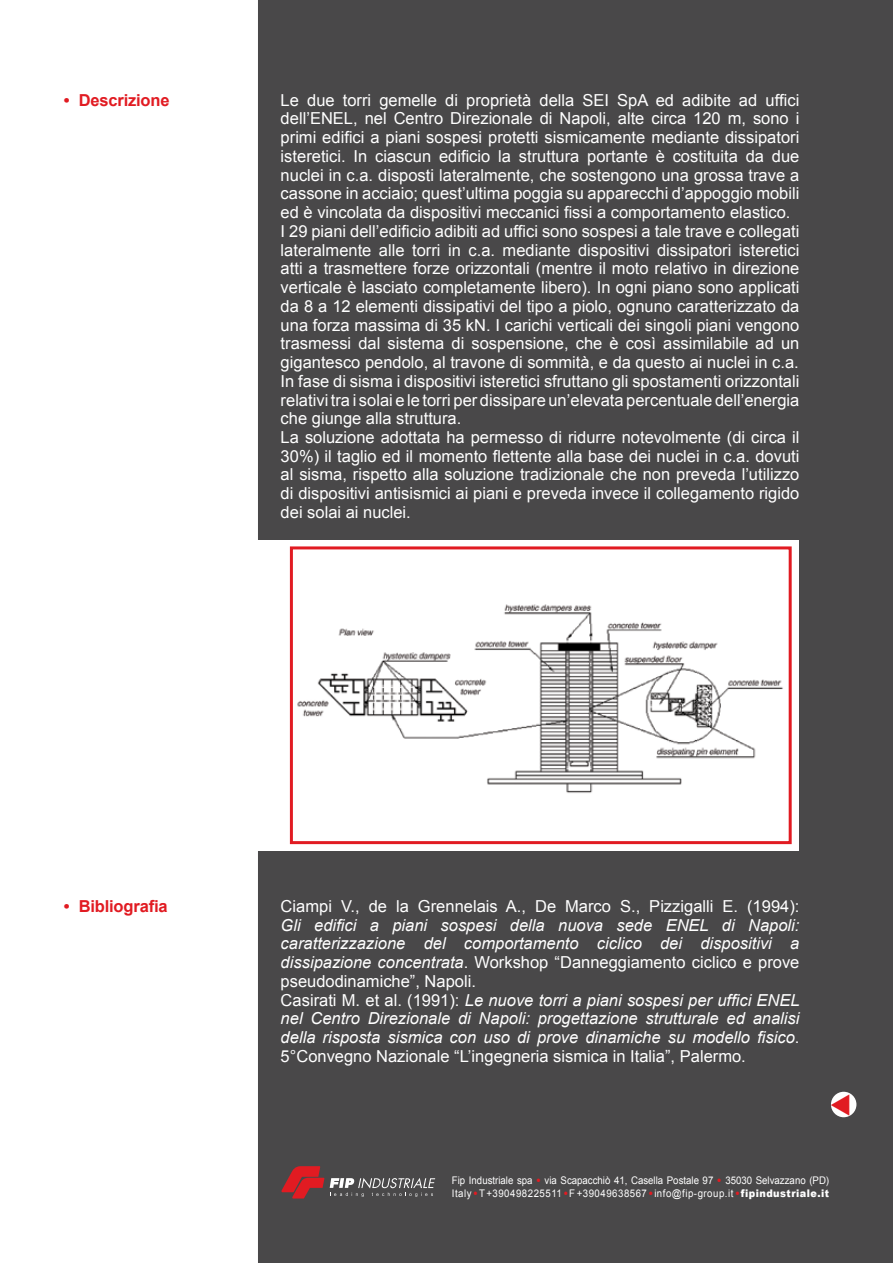
<style>
.page{position:relative;width:893px;height:1263px;background:#fff}
.page>*{position:absolute;margin:0;border:0;box-sizing:border-box;transform-origin:0 0}
.t1{font:16.5px/18.8px "Arial";color:#fff}
.t2{font:italic 16.5px/18.8px "Arial";color:#fff}
.t3{font:700 16.5px "Arial";letter-spacing:-.01em;color:#e11b22}
.t4{font:10.5px/12.6px "Arial";color:#fff;scale:.92 1}
.s1{font-style:normal}
.s2{font-weight:900;color:#e11b22}
.s3{font-weight:900}
</style>
<div class="page">
<div style="left:258px;top:0;width:635px;height:1263px;background:#494849"></div>
<div style="left:831px;top:1092px;width:25px;height:25px;background:#fff;border-radius:50%"></div>
<div style="left:237px;top:540px;width:561px;height:310px;background:#fff"></div>
<img style="left:297px;top:604px;width:486px;height:189px">
<div style="left:290px;top:546px;width:502px;height:298px;border:3px solid #e11b22"></div>
<svg style="left:281px;top:1166px;width:43px;height:32px"></svg>
<svg style="left:330px;top:1178px;width:105px;height:19px;background:#706f70"></svg>
<svg style="left:831px;top:1093px;width:7px;height:22px"></svg>
<p class="t3" style="left:64px;top:89px;width:107px">• Descrizione</p>
<p class="t1" style="left:281px;top:91px;width:520px">Le due torri gemelle di proprietà della SEI SpA ed adibite ad uffici dell’ENEL, nel Centro Direzionale di Napoli, alte circa 120 m, sono i primi edifici a piani sospesi protetti sismicamente mediante dissipatori isteretici. In ciascun edificio la struttura portante è costituita da due nuclei in c.a. disposti lateralmente, che sostengono una grossa trave a cassone in acciaio; quest’ultima poggia su apparecchi d’appoggio mobili ed è vincolata da dispositivi meccanici fissi a comportamento elastico.<br>I 29 piani dell’edificio adibiti ad uffici sono sospesi a tale trave e collegati lateralmente alle torri in c.a. mediante dispositivi dissipatori isteretici atti a trasmettere forze orizzontali (mentre il moto relativo in direzione verticale è lasciato completamente libero). In ogni piano sono applicati da 8 a 12 elementi dissipativi del tipo a piolo, ognuno caratterizzato da una forza massima di 35 kN. I carichi verticali dei singoli piani vengono trasmessi dal sistema di sospensione, che è così assimilabile ad un gigantesco pendolo, al travone di sommità, e da questo ai nuclei in c.a.<br>In fase di sisma i dispositivi isteretici sfruttano gli spostamenti orizzontali relativi tra i solai e le torri per dissipare un’elevata percentuale dell’energia che giunge alla struttura.<br>La soluzione adottata ha permesso di ridurre notevolmente (di circa il 30%) il taglio ed il momento flettente alla base dei nuclei in c.a. dovuti al sisma, rispetto alla soluzione tradizionale che non preveda l’utilizzo di dispositivi antisismici ai piani e preveda invece il collegamento rigido dei solai ai nuclei.</p>
<p class="t3" style="left:64px;top:895px;width:105px">• Bibliografia</p>
<p class="t1" style="left:281px;top:897px;width:520px">Ciampi V., de la Grennelais A., De Marco S., Pizzigalli E. (1994):</p>
<p class="t2" style="left:281px;top:915px;width:521px">Gli edifici a piani sospesi della nuova sede ENEL di Napoli: caratterizzazione del comportamento ciclico dei dispositivi a dissipazione concentrata<span class="s1">. Workshop “Danneggiamento ciclico e prove pseudodinamiche”, Napoli.<br>Casirati M. et al. (1991):</span> Le nuove torri a piani sospesi per uffici ENEL nel Centro Direzionale di Napoli: progettazione strutturale ed analisi della risposta sismica con uso di prove dinamiche su modello fisico<span class="s1">.<br>5°Convegno Nazionale “L’ingegneria sismica in Italia”, Palermo.</span></p>
<p class="t4" style="left:452px;top:1174px;width:412px">Fip Industriale spa <span class="s2">•</span> via Scapacchiò 41, Casella Postale 97 <span class="s2">•</span> 35030 Selvazzano (PD)<br>Italy <span class="s2">•</span> T +390498225511 <span class="s2">•</span> F +39049638567 <span class="s2">•</span> info@fip-group.it <span class="s2">•</span><span class="s3">fipindustriale.it</span></p>
</div>
